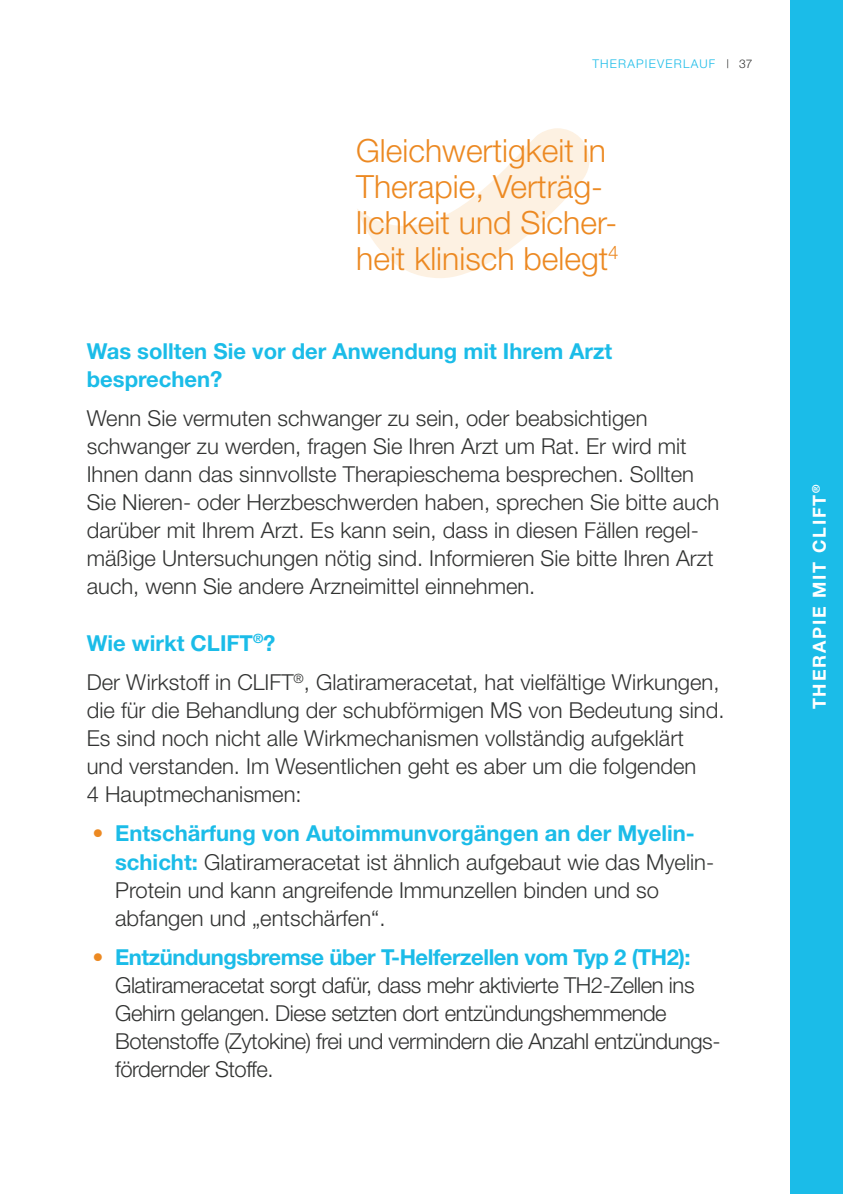
<style>
.page{position:relative;width:843px;height:1194px;background:#fff}
.page>*{position:absolute;margin:0;border:0;box-sizing:border-box;transform-origin:0 0}
.t1{font:300 32px/36px "Helvetica Neue";color:#ec8922}
.t2{font:300 22px/28px "Helvetica Neue";color:#323332}
.t3{font:300 22px/28px "Helvetica Neue";letter-spacing:-.02em;color:#323332}
.t4{font:700 22px/28px "Helvetica Neue";color:#1bbce8}
.t5{font:700 18px "Helvetica Neue";letter-spacing:.1em;color:#fff}
.t6{font:300 12px "Helvetica Neue";letter-spacing:.1em;color:#1bbce8}
.s1{color:#323332}
.s2{font-weight:700;color:#1bbce8}
.s3{font-weight:700;color:#ec8922}
</style>
<div class="page">
<div style="left:790px;top:0;width:52px;height:1194px;background:#1bbce8"></div>
<svg style="left:357px;top:128px;width:232px;height:150px"></svg>
<p class="t6" style="left:592px;top:56px;width:162px">THERAPIEVERLAUF <span class="s1">| 37</span></p>
<h1 class="t1" style="left:356px;top:131px;width:264px">Gleichwertigkeit in<br>Therapie, Verträg&shy;lichkeit und Sicher&shy;heit klinisch belegt<sup>4</sup></h1>
<p class="t4" style="left:87px;top:337px;width:527px">Was sollten Sie vor der Anwendung mit Ihrem Arzt besprechen?</p>
<p class="t2" style="left:87px;top:404px;width:634px">Wenn Sie vermuten schwanger zu sein, oder beabsichtigen schwanger zu werden, fragen Sie Ihren Arzt um Rat. Er wird mit Ihnen dann das sinnvollste Therapieschema besprechen. Sollten Sie Nieren- oder Herzbeschwerden haben, sprechen Sie bitte auch darüber mit Ihrem Arzt. Es kann sein, dass in diesen Fällen regel&shy;mäßige Untersuchungen nötig sind. Informieren Sie bitte Ihren Arzt auch, wenn Sie andere Arzneimittel einnehmen.</p>
<p class="t2" style="left:87px;top:623px;width:634px;line-height:39.4px"><span class="s2">Wie wirkt CLIFT</span><sup>®</sup><span class="s2">?<br></span>Der Wirkstoff in CLIFT<sup>®</sup>, Glatirameracetat, hat vielfältige Wirkungen,</p>
<p class="t2" style="left:87px;top:696px;width:639px">die für die Behandlung der schubförmigen MS von Bedeutung sind.<br>Es sind noch nicht alle Wirkmechanismen vollständig aufgeklärt und verstanden. Im Wesentlichen geht es aber um die folgenden<br>4 Hauptmechanismen:</p>
<p class="t2" style="left:115px;top:819px;width:600px;text-indent:-23px"><span class="s3">•</span> <span class="s2">Entschärfung von Autoimmunvorgängen an der Myelin&shy;schicht:</span> Glatirameracetat ist ähnlich aufgebaut wie das Myelin-Protein und kann angreifende Immunzellen binden und so abfangen und „entschärfen“.</p>
<p class="t3" style="left:115px;top:942px;width:607px;text-indent:-23px"><span class="s3">•</span> <span class="s2">Entzündungsbremse über T-Helferzellen vom Typ 2 (TH2):<br></span>Glatirameracetat sorgt dafür, dass mehr aktivierte TH2-Zellen ins Gehirn gelangen. Diese setzten dort entzündungshemmende Botenstoffe (Zytokine) frei und vermindern die Anzahl entzündungs&shy;fördernder Stoffe.</p>
<p class="t5" style="left:808px;top:709px;width:226px;rotate:-90deg">THERAPIE MIT CLIFT<sup>®</sup></p>
</div>
